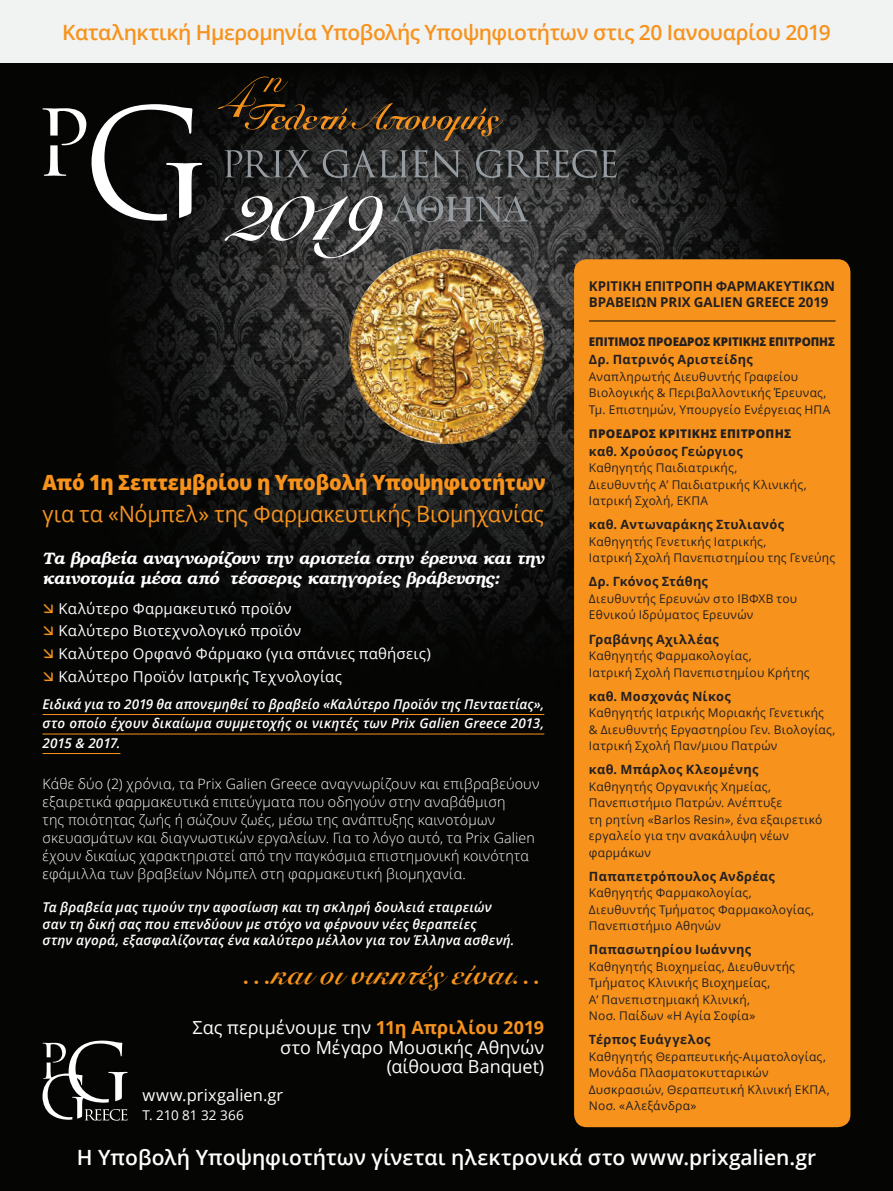
<style>
.page{position:relative;width:893px;height:1191px;background:#fff}
.page>*{position:absolute;margin:0;border:0;box-sizing:border-box;transform-origin:0 0}
.t1{font:700 31.5px "Snell Roundhand";letter-spacing:.015em;color:#f7931d}
.t2{font:22.5px "Open Sans";color:#f7931d;scale:.96 1}
.t3{font:600 21px "Open Sans";letter-spacing:-.02em;color:#f7931d}
.t4{font:600 21px "Open Sans";letter-spacing:.005em;color:#fff}
.t5{font:800 21px "Open Sans";letter-spacing:-.01em;color:#f7931d;scale:.95 1}
.t6{font:18px/19.5px "Open Sans";letter-spacing:.005em;color:#fff;text-align:right}
.t7{font:italic 600 16.5px/19.5px "Kp Booklet";letter-spacing:-.005em;color:#fff}
.t8{font:16.5px "Open Sans";letter-spacing:.005em;color:#fff}
.t9{font:15px/22.5px "Open Sans";letter-spacing:.015em;color:#fff}
.t10{font:300 14.25px/18px "Open Sans";letter-spacing:.015em;color:#fff}
.t11{font:italic 600 13.5px/19.5px "Open Sans";letter-spacing:.01em;color:#fff;text-align:justify}
.t12{font:700 13.5px/16.5px "Open Sans";color:#231f20}
.t13{font:13.5px "Open Sans";color:#fff}
.t14{font:700 12.75px "Open Sans";letter-spacing:.03em;color:#231f20}
.t15{font:12px/16.5px "Open Sans";letter-spacing:.025em;color:#231f20}
.t16{font:800 12px "Open Sans";color:#231f20}
.t17{font:800 12px "Open Sans";letter-spacing:.02em;color:#231f20}
.s1{font-weight:700;color:#f7931d}
</style>
<div class="page">
<div style="left:0;top:0;width:893px;height:64px;background:#f1f2f2"></div>
<div style="left:0;top:64px;width:893px;height:1127px;background:#050604"></div>
<img style="left:129px;top:76px;width:633px;height:558px">
<img style="left:349px;top:248px;width:195px;height:196px">
<svg style="left:225px;top:150px;width:85px;height:27px"></svg>
<svg style="left:323px;top:150px;width:138px;height:28px;background:#464849"></svg>
<svg style="left:476px;top:150px;width:141px;height:28px;background:#454748"></svg>
<svg style="left:218px;top:77px;width:285px;height:64px"></svg>
<svg style="left:43px;top:108px;width:43px;height:68px"></svg>
<svg style="left:92px;top:104px;width:110px;height:117px"></svg>
<svg style="left:391px;top:196px;width:138px;height:26px;background:#595b5c"></svg>
<svg style="left:225px;top:196px;width:158px;height:62px;background:#5f5f5f"></svg>
<div style="left:574px;top:259px;width:276px;height:868px;background:#f7931d;border-radius:13px"></div>
<hr style="left:43px;top:714px;width:501px;height:1px;background:#f7931d">
<hr style="left:43px;top:733px;width:501px;height:1px;background:#f7931d">
<hr style="left:43px;top:753px;width:77px;height:1px;background:#f7931d">
<svg style="left:43px;top:1040px;width:85px;height:80px"></svg>
<hr style="left:589px;top:321px;width:247px;height:1px;background:#050604">
<h3 class="t3" style="left:62px;top:18px;width:770px">Καταληκτική Ημερομηνία Υποβολής Υποψηφιοτήτων στις 20 Ιανουαρίου 2019</h3>
<h3 class="t5" style="left:43px;top:466px;width:531px">Από 1η Σεπτεμβρίου η Υποβολή Υποψηφιοτήτων</h3>
<h2 class="t2" style="left:43px;top:499px;width:524px">για τα «Νόμπελ» της Φαρμακευτικής Βιομηχανίας</h2>
<h3 class="t7" style="left:43px;top:549px;width:503px">Τα βραβεία αναγνωρίζουν την αριστεία στην έρευνα και την καινοτομία μέσα από τέσσερις κατηγορίες βράβευσης:</h3>
<p class="t9" style="left:59px;top:597px;width:374px">Καλύτερο Φαρμακευτικό προϊόν<br>Καλύτερο Βιοτεχνολογικό προϊόν<br>Καλύτερο Ορφανό Φάρμακο (για σπάνιες παθήσεις)<br>Καλύτερο Προϊόν Ιατρικής Τεχνολογίας</p>
<p class="t11" style="left:43px;top:693px;width:503px">Ειδικά για το 2019 θα απονεμηθεί το βραβείο «Καλύτερο Προϊόν της Πενταετίας», στο οποίο έχουν δικαίωμα συμμετοχής οι νικητές των Prix Galien Greece 2013, 2015 &amp; 2017.</p>
<p class="t10" style="left:43px;top:774px;width:498px">Κάθε δύο (2) χρόνια, τα Prix Galien Greece αναγνωρίζουν και επιβραβεύουν εξαιρετικά φαρμακευτικά επιτεύγματα που οδηγούν στην αναβάθμιση<br>της ποιότητας ζωής ή σώζουν ζωές, μέσω της ανάπτυξης καινοτόμων σκευασμάτων και διαγνωστικών εργαλείων. Για το λόγο αυτό, τα Prix Galien έχουν δικαίως χαρακτηριστεί από την παγκόσμια επιστημονική κοινότητα εφάμιλλα των βραβείων Νόμπελ στη φαρμακευτική βιομηχανία.</p>
<p class="t11" style="left:43px;top:898px;width:474px;line-height:16.5px;text-align:left">Τα βραβεία μας τιμούν την αφοσίωση και τη σκληρή δουλειά εταιρειών σαν τη δική σας που επενδύουν με στόχο να φέρνουν νέες θεραπείες<br>στην αγορά, εξασφαλίζοντας ένα καλύτερο μέλλον για τον Έλληνα ασθενή.</p>
<h1 class="t1" style="left:243px;top:946px;width:302px">…και οι νικητές είναι…</h1>
<h3 class="t6" style="left:193px;top:1017px;width:353px">Σας περιμένουμε την <span class="s1">11η Απριλίου 2019 </span>στο Μέγαρο Μουσικής Αθηνών<br>(αίθουσα Banquet)</h3>
<h3 class="t8" style="left:143px;top:1083px;width:142px">www.prixgalien.gr</h3>
<p class="t13" style="left:143px;top:1106px;width:103px">Τ. 210 81 32 366</p>
<p class="t12" style="left:589px;top:277px;width:248px">ΚΡΙΤΙΚΗ ΕΠΙΤΡΟΠΗ ΦΑΡΜΑΚΕΥΤΙΚΩΝ<br>ΒΡΑΒΕΙΩΝ PRIX GALIEN GREECE 2019</p>
<p class="t16" style="left:589px;top:333px;width:248px">ΕΠΙΤΙΜΟΣ ΠΡΟΕΔΡΟΣ ΚΡΙΤΙΚΗΣ ΕΠΙΤΡΟΠΗΣ</p>
<p class="t14" style="left:589px;top:351px;width:165px">Δρ. Πατρινός Αριστείδης</p>
<p class="t15" style="left:589px;top:368px;width:243px">Αναπληρωτής Διευθυντής Γραφείου<br>Βιολογικής &amp; Περιβαλλοντικής Έρευνας,<br>Τμ. Επιστημών, Υπουργείο Ενέργειας ΗΠΑ</p>
<p class="t17" style="left:589px;top:424px;width:204px">ΠΡΟΕΔΡΟΣ ΚΡΙΤΙΚΗΣ ΕΠΙΤΡΟΠΗΣ</p>
<p class="t14" style="left:589px;top:442px;width:155px">καθ. Χρούσος Γεώργιος</p>
<p class="t15" style="left:589px;top:459px;width:219px">Καθηγητής Παιδιατρικής,<br>Διευθυντής Α’ Παιδιατρικής Κλινικής,<br>Ιατρική Σχολή, ΕΚΠΑ</p>
<p class="t14" style="left:589px;top:516px;width:197px">καθ. Αντωναράκης Στυλιανός</p>
<p class="t15" style="left:589px;top:533px;width:248px">Καθηγητής Γενετικής Ιατρικής,<br>Ιατρική Σχολή Πανεπιστημίου της Γενεύης</p>
<p class="t14" style="left:589px;top:573px;width:120px">Δρ. Γκόνος Στάθης</p>
<p class="t15" style="left:589px;top:590px;width:210px">Διευθυντής Ερευνών στο ΙΒΦΧΒ του<br>Εθνικού Ιδρύματος Ερευνών</p>
<p class="t14" style="left:589px;top:630px;width:131px">Γραβάνης Αχιλλέας</p>
<p class="t15" style="left:589px;top:647px;width:222px">Καθηγητής Φαρμακολογίας,<br>Ιατρική Σχολή Πανεπιστημίου Κρήτης</p>
<p class="t14" style="left:589px;top:687px;width:143px">καθ. Μοσχονάς Νίκος</p>
<p class="t15" style="left:589px;top:704px;width:248px">Καθηγητής Ιατρικής Μοριακής Γενετικής &amp; Διευθυντής Εργαστηρίου Γεν. Βιολογίας,<br>Ιατρική Σχολή Παν/μιου Πατρών</p>
<p class="t14" style="left:589px;top:760px;width:171px">καθ. Μπάρλος Κλεομένης</p>
<p class="t15" style="left:589px;top:777px;width:235px">Καθηγητής Οργανικής Χημείας,<br>Πανεπιστήμιο Πατρών. Ανέπτυξε<br>τη ρητίνη «Barlos Resin», ένα εξαιρετικό εργαλείο για την ανακάλυψη νέων φαρμάκων</p>
<p class="t14" style="left:589px;top:867px;width:187px">Παπαπετρόπουλος Ανδρέας</p>
<p class="t15" style="left:589px;top:884px;width:227px">Καθηγητής Φαρμακολογίας,<br>Διευθυντής Τμήματος Φαρμακολογίας,<br>Πανεπιστήμιο Αθηνών</p>
<p class="t14" style="left:589px;top:940px;width:164px">Παπασωτηρίου Ιωάννης</p>
<p class="t15" style="left:589px;top:957px;width:208px">Καθηγητής Βιοχημείας, Διευθυντής<br>Τμήματος Κλινικής Βιοχημείας,<br>Α’ Πανεπιστημιακή Κλινική,<br>Νοσ. Παίδων «Η Αγία Σοφία»</p>
<p class="t14" style="left:589px;top:1030px;width:123px">Τέρπος Ευάγγελος</p>
<p class="t15" style="left:589px;top:1047px;width:242px">Καθηγητής Θεραπευτικής-Αιματολογίας,<br>Μονάδα Πλασματοκυτταρικών<br>Δυσκρασιών, Θεραπευτική Κλινική ΕΚΠΑ,<br>Νοσ. «Αλεξάνδρα»</p>
<h3 class="t4" style="left:77px;top:1142px;width:741px">Η Υποβολή Υποψηφιοτήτων γίνεται ηλεκτρονικά στο www.prixgalien.gr</h3>
</div>
